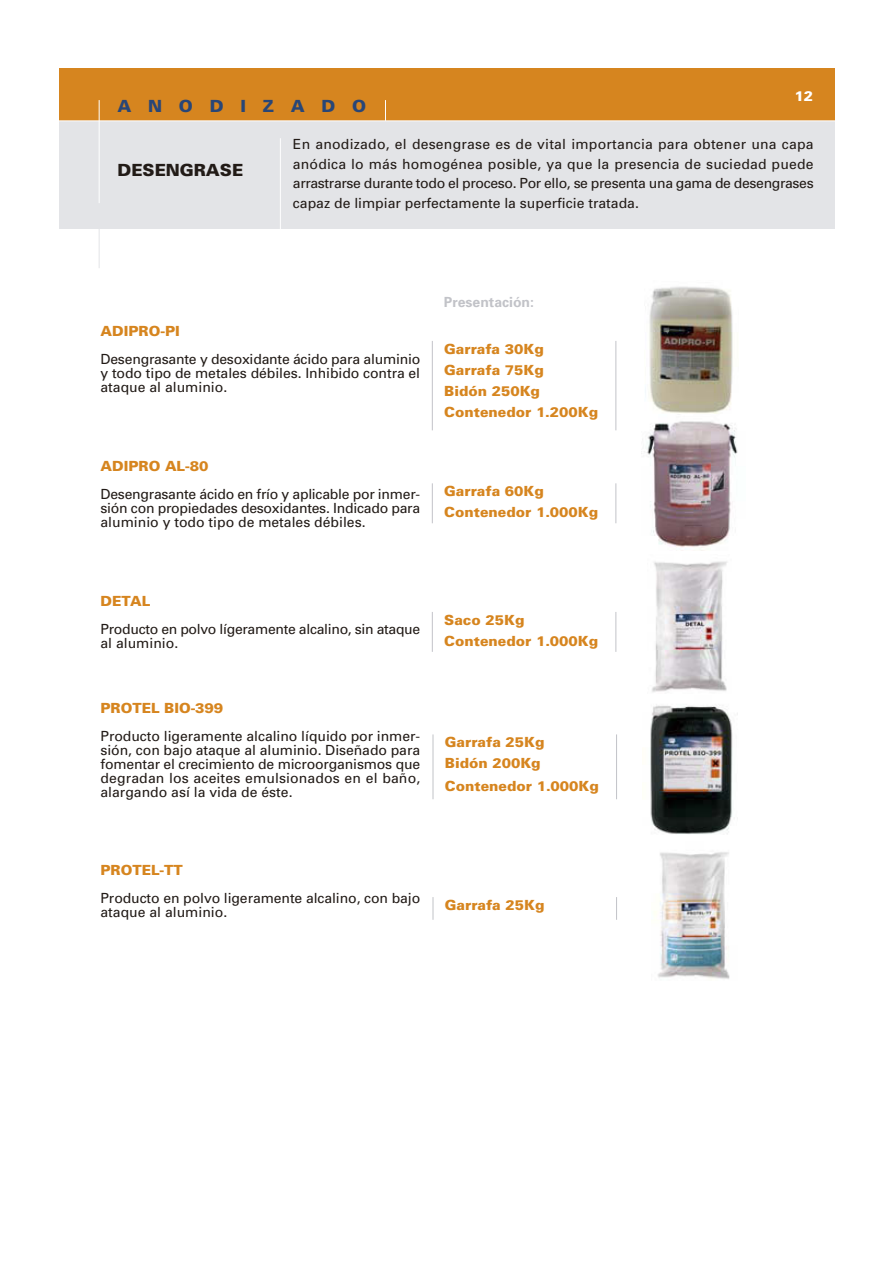
<style>
.page{position:relative;width:893px;height:1263px;background:#fff}
.page>*{position:absolute;margin:0;border:0;box-sizing:border-box;transform-origin:0 0}
.t1{font:900 16.8px "Univers";color:#221b17}
.t2{font:900 16.8px "Univers";letter-spacing:1em;color:#284677}
.t3{font:13.95px/14px "Univers";color:#221b17;text-align:justify}
.t4{font:900 13.95px/21.3px "Univers";color:#d6851f}
.t5{font:13.95px/14px "Univers";letter-spacing:-.02em;color:#221b17}
.t6{font:700 13.95px "Univers";color:#c2c3c8}
.t7{font:900 13.95px "Univers";color:#fff}
</style>
<div class="page">
<div style="left:59px;top:68px;width:775px;height:53px;background:#d6851f"></div>
<div style="left:59px;top:121px;width:775px;height:107px;background:#e3e4e7"></div>
<hr style="left:30px;top:120px;width:843px;height:1px;background:#fff">
<hr style="left:99px;top:100px;width:1px;height:103px;background:#fff">
<svg style="left:385px;top:100px;width:1px;height:21px"></svg>
<hr style="left:280px;top:138px;width:1px;height:94px;background:#fff">
<hr style="left:99px;top:224px;width:1px;height:44px;background:#e3e4e7">
<hr style="left:432px;top:734px;width:1px;height:65px;background:#c2c3c8">
<hr style="left:616px;top:734px;width:1px;height:65px;background:#c2c3c8">
<hr style="left:432px;top:341px;width:1px;height:89px;background:#c2c3c8">
<hr style="left:615px;top:341px;width:1px;height:89px;background:#c2c3c8">
<hr style="left:432px;top:483px;width:1px;height:40px;background:#c2c3c8">
<hr style="left:615px;top:483px;width:1px;height:40px;background:#c2c3c8">
<img style="left:645px;top:286px;width:88px;height:128px">
<img style="left:641px;top:421px;width:97px;height:129px">
<hr style="left:432px;top:612px;width:1px;height:40px;background:#c2c3c8">
<hr style="left:615px;top:612px;width:1px;height:40px;background:#c2c3c8">
<svg style="left:432px;top:897px;width:1px;height:23px"></svg>
<svg style="left:616px;top:897px;width:1px;height:23px"></svg>
<img style="left:652px;top:561px;width:75px;height:131px">
<img style="left:654px;top:852px;width:76px;height:127px">
<img style="left:650px;top:705px;width:88px;height:129px">
<p class="t2" style="left:117px;top:100px;width:250px">ANODIZADO</p>
<p class="t7" style="left:794px;top:91px;width:20px">12</p>
<p class="t1" style="left:117px;top:164px;width:127px">DESENGRASE</p>
<p class="t3" style="left:293px;top:136px;width:522px;line-height:19.5px">En anodizado, el desengrase es de vital importancia para obtener una capa anódica lo más homogénea posible, ya que la presencia de suciedad puede arrastrarse durante todo el proceso. Por ello, se presenta una gama de desengrases capaz de limpiar perfectamente la superficie tratada.</p>
<p class="t6" style="left:444px;top:297px;width:92px">Presentación:</p>
<p class="t4" style="left:100px;top:322px;width:81px">ADIPRO-PI</p>
<p class="t3" style="left:100px;top:354px;width:321px">Desengrasante y desoxidante ácido para aluminio y todo tipo de metales débiles. Inhibido contra el ataque al aluminio.</p>
<p class="t4" style="left:100px;top:457px;width:109px">ADIPRO AL-80</p>
<p class="t3" style="left:100px;top:488px;width:321px">Desengrasante ácido en frío y aplicable por inmer&shy;sión con propiedades desoxidantes. Indicado para aluminio y todo tipo de metales débiles.</p>
<p class="t4" style="left:444px;top:339px;width:101px">Garrafa 30Kg</p>
<p class="t4" style="left:444px;top:361px;width:155px">Garrafa 75Kg<br>Bidón 250Kg<br>Contenedor 1.200Kg</p>
<p class="t4" style="left:444px;top:482px;width:155px">Garrafa 60Kg<br>Contenedor 1.000Kg</p>
<p class="t4" style="left:100px;top:591px;width:51px">DETAL</p>
<p class="t5" style="left:100px;top:623px;width:321px">Producto en polvo lígeramente alcalino, sin ataque al aluminio.</p>
<p class="t4" style="left:444px;top:610px;width:155px">Saco 25Kg<br>Contenedor 1.000Kg</p>
<p class="t4" style="left:100px;top:698px;width:124px">PROTEL BIO-399</p>
<p class="t3" style="left:100px;top:730px;width:321px">Producto ligeramente alcalino líquido por inmer&shy;sión, con bajo ataque al aluminio. Diseñado para fomentar el crecimiento de microorganismos que degradan los aceites emulsionados en el baño, alargando así la vida de éste.</p>
<p class="t4" style="left:445px;top:733px;width:101px">Garrafa 25Kg<br>Bidón 200Kg</p>
<p class="t4" style="left:445px;top:776px;width:155px">Contenedor 1.000Kg</p>
<p class="t4" style="left:100px;top:861px;width:84px">PROTEL-TT</p>
<p class="t3" style="left:100px;top:892px;width:321px">Producto en polvo ligeramente alcalino, con bajo ataque al aluminio.</p>
<p class="t4" style="left:445px;top:895px;width:101px">Garrafa 25Kg</p>
</div>
